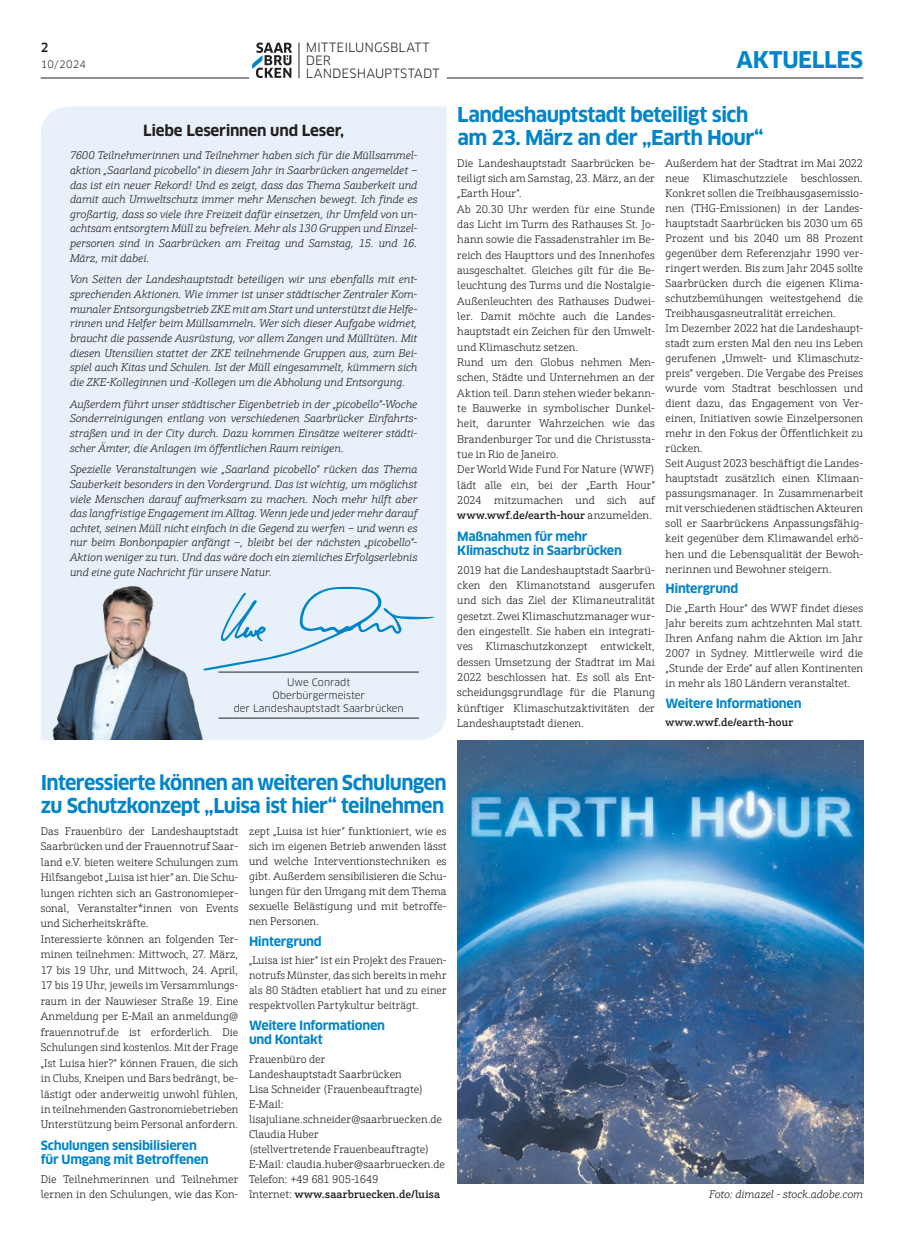
<style>
.page{position:relative;width:904px;height:1241px;background:#fff}
.page>*{position:absolute;margin:0;border:0;box-sizing:border-box;transform-origin:0 0}
.t1{font:700 22.5px "Clan OT";letter-spacing:-.015em;color:#0084ca}
.t2{font:700 20px/22.5px "Clan OT";letter-spacing:-.04em;color:#0084ca}
.t3{font:700 15px "Clan OT";letter-spacing:-.02em;color:#231f20}
.t4{font:700 12.5px/14.2px "Clan OT";letter-spacing:-.025em;color:#0084ca}
.t5{font:12.5px/12.8px "Clan OT";letter-spacing:.005em;color:#231f20}
.t6{font:500 12.5px "Clan OT";color:#231f20;scale:.95 1}
.t7{font:300 11.25px/15px "Schnebel Slab Pro";color:#231f20}
.t8{font:italic 300 11.25px/14.6px "Schnebel Slab Pro";letter-spacing:-.005em;color:#231f20;text-align:justify}
.t9{font:500 11.25px "Schnebel Slab Pro";letter-spacing:.05em;color:#231f20}
.t10{font:10px/12.5px "Clan OT";color:#231f20;text-align:center}
.s1{font-weight:500}
</style>
<div class="page">
<hr style="left:446px;top:78px;width:417px;height:1px;background:#231f20">
<hr style="left:41px;top:78px;width:208px;height:1px;background:#231f20">
<svg style="left:252px;top:43px;width:40px;height:35px"></svg>
<hr style="left:299px;top:43px;width:1px;height:35px;background:#231f20">
<div style="left:41px;top:106px;width:405px;height:633px;background:#e8f1f9"></div>
<img style="left:53px;top:584px;width:154px;height:155px">
<hr style="left:218px;top:671px;width:201px;height:1px;background:#231f20">
<hr style="left:218px;top:717px;width:201px;height:1px;background:#231f20">
<svg style="left:203px;top:586px;width:231px;height:84px;background:#d5e8f5"></svg>
<img style="left:457px;top:740px;width:406px;height:442px">
<p class="t6" style="left:41px;top:40px;width:10px">2</p>
<p class="t5" style="left:306px;top:41px;width:135px">Mitteilungsblatt der<br>Landeshauptstadt</p>
<h1 class="t1" style="left:736px;top:47px;width:128px">Aktuelles</h1>
<p class="t10" style="left:41px;top:58px;width:47px">10/2024</p>
<h3 class="t3" style="left:143px;top:122px;width:202px">Liebe Leserinnen und Leser,</h3>
<p class="t8" style="left:70px;top:148px;width:349px">7600 Teilnehmerinnen und Teilnehmer haben sich für die Müllsammel&shy;aktion „Saarland picobello“ in diesem Jahr in Saarbrücken angemeldet – das ist ein neuer Rekord! Und es zeigt, dass das Thema Sauberkeit und damit auch Umweltschutz immer mehr Menschen bewegt. Ich finde es großartig, dass so viele ihre Freizeit dafür einsetzen, ihr Umfeld von un&shy;achtsam entsorgtem Müll zu befreien. Mehr als 130 Gruppen und Einzel&shy;personen sind in Saarbrücken am Freitag und Samstag, 15. und 16.<br>März, mit dabei.</p>
<p class="t8" style="left:70px;top:272px;width:349px">Von Seiten der Landeshauptstadt beteiligen wir uns ebenfalls mit ent&shy;sprechenden Aktionen. Wie immer ist unser städtischer Zentraler Kom&shy;munaler Entsorgungsbetrieb ZKE mit am Start und unterstützt die Helfe&shy;rinnen und Helfer beim Müllsammeln. Wer sich dieser Aufgabe widmet, braucht die passende Ausrüstung, vor allem Zangen und Mülltüten. Mit diesen Utensilien stattet der ZKE teilnehmende Gruppen aus, zum Bei&shy;spiel auch Kitas und Schulen. Ist der Müll eingesammelt, kümmern sich die ZKE-Kolleginnen und -Kollegen um die Abholung und Entsorgung.</p>
<p class="t8" style="left:70px;top:397px;width:349px">Außerdem führt unser städtischer Eigenbetrieb in der „picobello“-Woche Sonderreinigungen entlang von verschiedenen Saarbrücker Einfahrts&shy;straßen und in der City durch. Dazu kommen Einsätze weiterer städti&shy;scher Ämter, die Anlagen im öffentlichen Raum reinigen.</p>
<p class="t8" style="left:70px;top:462px;width:349px">Spezielle Veranstaltungen wie „Saarland picobello“ rücken das Thema Sauberkeit besonders in den Vordergrund. Das ist wichtig, um möglichst viele Menschen darauf aufmerksam zu machen. Noch mehr hilft aber das langfristige Engagement im Alltag. Wenn jede und jeder mehr darauf achtet, seinen Müll nicht einfach in die Gegend zu werfen – und wenn es nur beim Bonbonpapier anfängt –, bleibt bei der nächsten „picobello“- Aktion weniger zu tun. Und das wäre doch ein ziemliches Erfolgserlebnis und eine gute Nachricht für unsere Natur.</p>
<p class="t10" style="left:234px;top:676px;width:171px">Uwe Conradt<br>Oberbürgermeister<br>der Landeshauptstadt Saarbrücken</p>
<h2 class="t2" style="left:457px;top:104px;width:308px">Landeshauptstadt beteiligt sich am 23. März an der „Earth Hour“</h2>
<p class="t7" style="left:457px;top:155px;width:199px;line-height:15.4px">Die Landeshauptstadt Saarbrücken be&shy;teiligt sich am Samstag, 23. März, an der „Earth Hour“.<br>Ab 20.30 Uhr werden für eine Stunde das Licht im Turm des Rathauses St. Jo&shy;hann sowie die Fassadenstrahler im Be&shy;reich des Haupttors und des Innenhofes ausgeschaltet. Gleiches gilt für die Be&shy;leuchtung des Turms und die Nostalgie-Außenleuchten des Rathauses Dudwei&shy;ler. Damit möchte auch die Landes&shy;hauptstadt ein Zeichen für den Umwelt&shy;und Klimaschutz setzen.<br>Rund um den Globus nehmen Men&shy;schen, Städte und Unternehmen an der Aktion teil. Dann stehen wieder bekann&shy;te Bauwerke in symbolischer Dunkel&shy;heit, darunter Wahrzeichen wie das Brandenburger Tor und die Christussta&shy;tue in Rio de Janeiro.<br>Der World Wide Fund For Nature (WWF) lädt alle ein, bei der „Earth Hour“ 2024 mitzumachen und sich auf <span class="s1">www.wwf.de/earth-hour</span> anzumelden.</p>
<p class="t4" style="left:457px;top:529px;width:166px">Maßnahmen für mehr<br>Klimaschutz in Saarbrücken</p>
<p class="t7" style="left:457px;top:562px;width:199px;line-height:15.4px;text-align:justify">2019 hat die Landeshauptstadt Saarbrü&shy;cken den Klimanotstand ausgerufen und sich das Ziel der Klimaneutralität gesetzt. Zwei Klimaschutzmanager wur&shy;den eingestellt. Sie haben ein integrati&shy;ves Klimaschutzkonzept entwickelt, dessen Umsetzung der Stadtrat im Mai 2022 beschlossen hat. Es soll als Ent&shy;scheidungsgrundlage für die Planung künftiger Klimaschutzaktivitäten der Landeshauptstadt dienen.</p>
<p class="t7" style="left:665px;top:156px;width:199px">Außerdem hat der Stadtrat im Mai 2022 neue Klimaschutzziele beschlossen.<br>Konkret sollen die Treibhausgasemissio&shy;nen (THG-Emissionen) in der Landes&shy;hauptstadt Saarbrücken bis 2030 um 65<br>Prozent und bis 2040 um 88 Prozent gegenüber dem Referenzjahr 1990 ver&shy;ringert werden. Bis zum Jahr 2045 sollte Saarbrücken durch die eigenen Klima&shy;schutzbemühungen weitestgehend die Treibhausgasneutralität erreichen.<br>Im Dezember 2022 hat die Landeshaupt&shy;stadt zum ersten Mal den neu ins Leben gerufenen „Umwelt- und Klimaschutz&shy;preis“ vergeben. Die Vergabe des Preises wurde vom Stadtrat beschlossen und dient dazu, das Engagement von Ver&shy;einen, Initiativen sowie Einzelpersonen mehr in den Fokus der Öffentlichkeit zu rücken.<br>Seit August 2023 beschäftigt die Landes&shy;hauptstadt zusätzlich einen Klimaan&shy;passungsmanager. In Zusammenarbeit mit verschiedenen städtischen Akteuren soll er Saarbrückens Anpassungsfähig&shy;keit gegenüber dem Klimawandel erhö&shy;hen und die Lebensqualität der Bewoh&shy;nerinnen und Bewohner steigern.</p>
<p class="t4" style="left:665px;top:581px;width:74px">Hintergrund</p>
<p class="t7" style="left:665px;top:600px;width:199px;text-align:justify">Die „Earth Hour“ des WWF findet dieses Jahr bereits zum achtzehnten Mal statt.<br>Ihren Anfang nahm die Aktion im Jahr 2007 in Sydney. Mittlerweile wird die „Stunde der Erde“ auf allen Kontinenten in mehr als 180 Ländern veranstaltet.</p>
<p class="t4" style="left:665px;top:696px;width:137px">Weitere Informationen</p>
<p class="t9" style="left:665px;top:715px;width:129px">www.wwf.de/earth-hour</p>
<h2 class="t2" style="left:41px;top:771px;width:407px">Interessierte können an weiteren Schulungen zu Schutzkonzept „Luisa ist hier“ teilnehmen</h2>
<p class="t7" style="left:41px;top:823px;width:199px;line-height:15.5px">Das Frauenbüro der Landeshauptstadt Saarbrücken und der Frauennotruf Saar&shy;land e.V. bieten weitere Schulungen zum Hilfsangebot „Luisa ist hier“ an. Die Schu&shy;lungen richten sich an Gastronomieper&shy;sonal, Veranstalter*innen von Events und Sicherheitskräfte.<br>Interessierte können an folgenden Ter&shy;minen teilnehmen: Mittwoch, 27. März, 17 bis 19 Uhr, und Mittwoch, 24. April, 17 bis 19 Uhr, jeweils im Versammlungs&shy;raum in der Nauwieser Straße 19. Eine Anmeldung per E-Mail an anmeldung@ frauennotruf.de ist erforderlich. Die Schulungen sind kostenlos. Mit der Frage „Ist Luisa hier?“ können Frauen, die sich in Clubs, Kneipen und Bars bedrängt, be&shy;lästigt oder anderweitig unwohl fühlen, in teilnehmenden Gastronomiebetrieben Unterstützung beim Personal anfordern.</p>
<p class="t4" style="left:41px;top:1137px;width:169px">Schulungen sensibilisieren für Umgang mit Betroffenen</p>
<p class="t7" style="left:41px;top:1171px;width:199px;line-height:15.5px">Die Teilnehmerinnen und Teilnehmer lernen in den Schulungen, wie das Kon-</p>
<p class="t7" style="left:249px;top:823px;width:199px;text-align:justify">zept „Luisa ist hier“ funktioniert, wie es sich im eigenen Betrieb anwenden lässt und welche Interventionstechniken es gibt. Außerdem sensibilisieren die Schu&shy;lungen für den Umgang mit dem Thema sexuelle Belästigung und mit betroffe&shy;nen Personen.</p>
<p class="t4" style="left:249px;top:934px;width:74px">Hintergrund</p>
<p class="t7" style="left:249px;top:953px;width:199px;text-align:justify">„Luisa ist hier“ ist ein Projekt des Frauen&shy;notrufs Münster, das sich bereits in mehr als 80 Städten etabliert hat und zu einer respektvollen Partykultur beiträgt.</p>
<p class="t4" style="left:249px;top:1018px;width:137px;line-height:13.8px">Weitere Informationen und Kontakt</p>
<p class="t7" style="left:249px;top:1051px;width:197px">Frauenbüro der<br>Landeshauptstadt Saarbrücken<br>Lisa Schneider (Frauenbeauftragte)<br>E-Mail: lisajuliane.schneider@saarbruecken.de<br>Claudia Huber<br>(stellvertretende Frauenbeauftragte)<br>E-Mail: claudia.huber@saarbruecken.de<br>Telefon: +49 681 905-1649<br>Internet: <span class="s1">www.saarbruecken.de/luisa</span></p>
<p class="t8" style="left:709px;top:1187px;width:155px">Foto: dimazel - stock.adobe.com</p>
</div>
